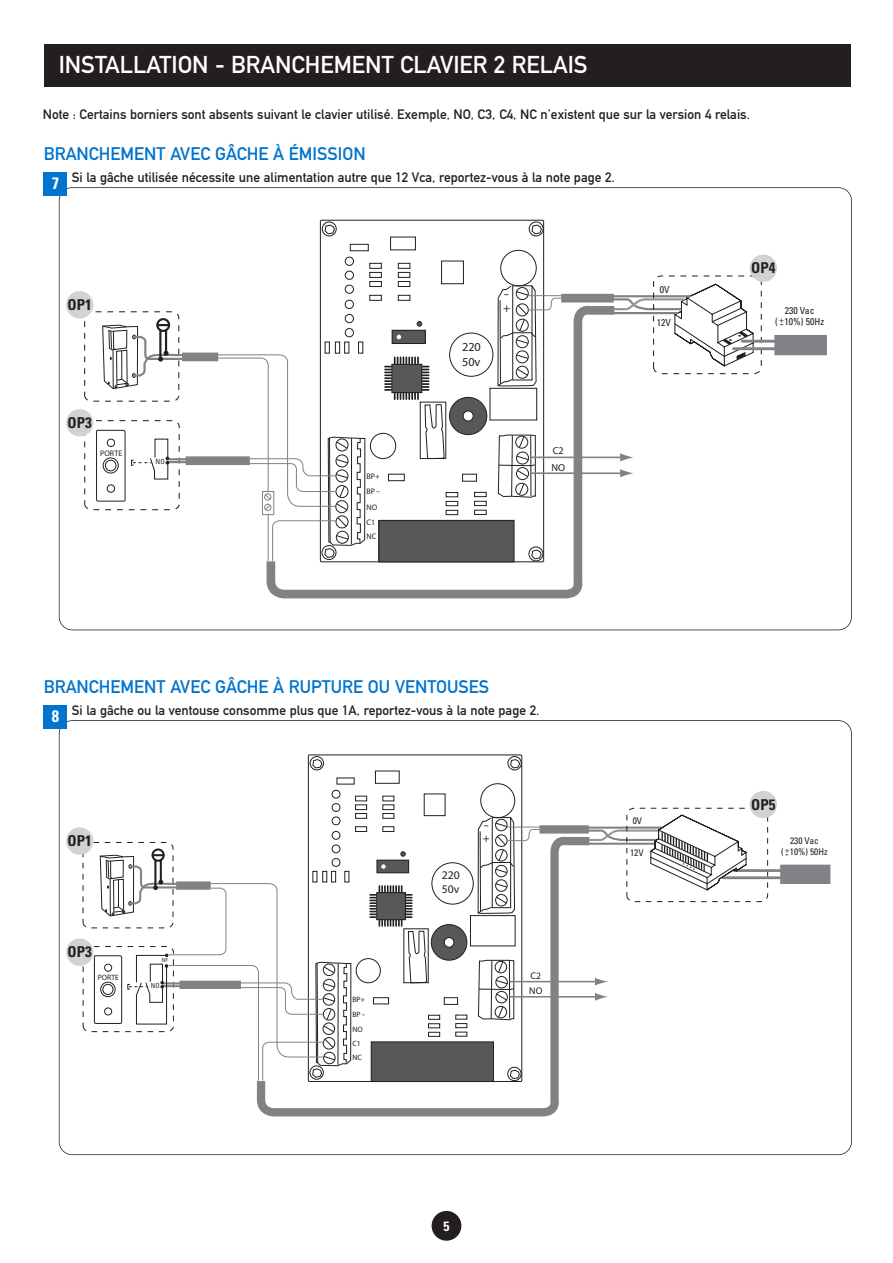
<style>
.page{position:relative;width:893px;height:1263px;background:#fff}
.page>*{position:absolute;margin:0;border:0;box-sizing:border-box;transform-origin:0 0}
.t1{font:24px "DIN Mittelschrift Std";color:#fff}
.t2{font:18px "DIN Mittelschrift Std";color:#0074ce}
.t3{font:700 condensed 16.5px "Univers LT Std";color:#fff}
.t4{font:700 condensed 15px "Univers LT Std";color:#231f20}
.t5{font:13.5px "DIN Mittelschrift Std";color:#231f20}
.t6{font:700 condensed 13.5px "Univers LT Std";color:#fff}
.t7{font:12.3px/14.7px "Myriad Pro";color:#231f20}
.t8{font:12.3px/13.8px "Myriad Pro";color:#231f20;scale:1.38 1}
.t9{font:11.7px/14.1px "Myriad Pro";color:#231f20}
.t10{font:11.7px/13.2px "Myriad Pro";color:#231f20;scale:1.38 1}
.t11{font:10.2px/16.4px "Myriad Pro";color:#231f20}
.t12{font:condensed 9.75px/11.7px "Univers LT Std";color:#231f20;text-align:center}
.t13{font:9.75px/15.6px "Myriad Pro";color:#231f20}
.t14{font:condensed 9.3px/11.2px "Univers LT Std";color:#231f20;text-align:center}
.t15{font:8.4px "Myriad Pro";color:#231f20}
.t16{font:8.1px/15.8px "Myriad Pro";color:#231f20}
.t17{font:7.65px/15.1px "Myriad Pro";color:#231f20}
.t18{font:condensed 7.2px "Univers LT Std";color:#231f20}
.t19{font:condensed 6.9px "Univers LT Std";color:#231f20}
.t20{font:condensed 5.55px "Univers LT Std";color:#231f20}
.s1{font-size:12.3px}
.s2{font-size:11.7px}
</style>
<div class="page">
<div style="left:44px;top:44px;width:806px;height:43px;background:#231f20"></div>
<div style="left:322px;top:222px;width:15px;height:14px;border:1px solid #231f20;border-radius:50%"></div>
<svg style="left:324px;top:224px;width:11px;height:11px"></svg>
<div style="left:529px;top:222px;width:14px;height:14px;border:1px solid #231f20;border-radius:50%"></div>
<svg style="left:531px;top:224px;width:11px;height:11px"></svg>
<div style="left:441px;top:261px;width:23px;height:23px;border:1px solid #231f20"></div>
<div style="left:350px;top:244px;width:19px;height:7px;border:1px solid #231f20"></div>
<div style="left:390px;top:237px;width:26px;height:13px;border:1px solid #231f20"></div>
<div style="left:500px;top:250px;width:37px;height:36px;border:1px solid #231f20;border-radius:50%"></div>
<div style="left:345px;top:257px;width:9px;height:9px;border:1px solid #231f20;border-radius:50%"></div>
<div style="left:345px;top:271px;width:9px;height:9px;border:1px solid #231f20;border-radius:50%"></div>
<div style="left:345px;top:285px;width:9px;height:9px;border:1px solid #231f20;border-radius:50%"></div>
<div style="left:345px;top:300px;width:9px;height:9px;border:1px solid #231f20;border-radius:50%"></div>
<div style="left:369px;top:263px;width:13px;height:6px;border:1px solid #231f20"></div>
<div style="left:369px;top:272px;width:13px;height:6px;border:1px solid #231f20"></div>
<div style="left:369px;top:281px;width:13px;height:6px;border:1px solid #231f20"></div>
<div style="left:369px;top:295px;width:13px;height:6px;border:1px solid #231f20"></div>
<div style="left:398px;top:263px;width:12px;height:6px;border:1px solid #231f20"></div>
<div style="left:398px;top:272px;width:12px;height:6px;border:1px solid #231f20"></div>
<div style="left:398px;top:281px;width:12px;height:6px;border:1px solid #231f20"></div>
<div style="left:398px;top:295px;width:12px;height:6px;border:1px solid #231f20"></div>
<svg style="left:266px;top:302px;width:355px;height:296px"></svg>
<div style="left:561px;top:294px;width:53px;height:8px;background:#808285"></div>
<svg style="left:497px;top:285px;width:67px;height:102px"></svg>
<svg style="left:610px;top:275px;width:152px;height:100px"></svg>
<hr style="left:742px;top:340px;width:36px;height:3px;background:#808285">
<hr style="left:734px;top:347px;width:44px;height:3px;background:#808285">
<div style="left:774px;top:335px;width:53px;height:20px;background:#808285"></div>
<div style="left:463px;top:411px;width:10px;height:10px;background:#fff;border-radius:50%"></div>
<div style="left:463px;top:410px;width:11px;height:11px;border:1px solid #231f20;border-radius:50%"></div>
<svg style="left:84px;top:311px;width:282px;height:251px"></svg>
<div style="left:392px;top:330px;width:33px;height:13px;background:#57585a"></div>
<div style="left:392px;top:330px;width:34px;height:14px;border:1px solid #231f20"></div>
<svg style="left:397px;top:335px;width:4px;height:4px"></svg>
<svg style="left:417px;top:321px;width:5px;height:6px"></svg>
<hr style="left:531px;top:457px;width:92px;height:1px;background:#808285">
<svg style="left:620px;top:453px;width:14px;height:8px"></svg>
<hr style="left:531px;top:472px;width:92px;height:2px;background:#808285">
<svg style="left:620px;top:469px;width:14px;height:8px"></svg>
<div style="left:59px;top:187px;width:793px;height:443px;border:2px solid #231f20;border-radius:14px"></div>
<div style="left:44px;top:172px;width:23px;height:23px;background:#0074ce"></div>
<div style="left:310px;top:756px;width:14px;height:14px;border:1px solid #231f20;border-radius:50%"></div>
<svg style="left:312px;top:759px;width:11px;height:10px"></svg>
<div style="left:508px;top:756px;width:14px;height:14px;border:1px solid #231f20;border-radius:50%"></div>
<svg style="left:510px;top:759px;width:10px;height:10px"></svg>
<div style="left:375px;top:771px;width:25px;height:13px;border:1px solid #231f20"></div>
<div style="left:480px;top:783px;width:35px;height:35px;border:1px solid #231f20;border-radius:50%"></div>
<div style="left:332px;top:790px;width:8px;height:8px;border:1px solid #231f20;border-radius:50%"></div>
<div style="left:332px;top:803px;width:8px;height:9px;border:1px solid #231f20;border-radius:50%"></div>
<div style="left:332px;top:816px;width:8px;height:9px;border:1px solid #231f20;border-radius:50%"></div>
<div style="left:332px;top:831px;width:8px;height:9px;border:1px solid #231f20;border-radius:50%"></div>
<div style="left:355px;top:796px;width:12px;height:5px;border:1px solid #231f20"></div>
<div style="left:355px;top:804px;width:12px;height:6px;border:1px solid #231f20"></div>
<div style="left:355px;top:813px;width:12px;height:6px;border:1px solid #231f20"></div>
<div style="left:355px;top:826px;width:12px;height:6px;border:1px solid #231f20"></div>
<div style="left:382px;top:804px;width:12px;height:6px;border:1px solid #231f20"></div>
<div style="left:382px;top:813px;width:12px;height:6px;border:1px solid #231f20"></div>
<div style="left:382px;top:826px;width:12px;height:6px;border:1px solid #231f20"></div>
<svg style="left:256px;top:833px;width:340px;height:283px"></svg>
<div style="left:539px;top:825px;width:50px;height:8px;background:#808285"></div>
<hr style="left:734px;top:869px;width:49px;height:3px;background:#808285">
<hr style="left:723px;top:876px;width:60px;height:3px;background:#808285">
<div style="left:780px;top:865px;width:50px;height:19px;background:#808285"></div>
<svg style="left:83px;top:841px;width:269px;height:240px"></svg>
<svg style="left:586px;top:807px;width:183px;height:95px"></svg>
<svg style="left:477px;top:817px;width:64px;height:97px"></svg>
<div style="left:444px;top:937px;width:10px;height:10px;background:#fff;border-radius:50%"></div>
<div style="left:444px;top:937px;width:10px;height:11px;border:1px solid #231f20;border-radius:50%"></div>
<div style="left:377px;top:860px;width:32px;height:13px;background:#57585a"></div>
<div style="left:376px;top:860px;width:33px;height:13px;border:1px solid #231f20"></div>
<svg style="left:381px;top:864px;width:5px;height:5px"></svg>
<svg style="left:400px;top:851px;width:6px;height:6px"></svg>
<hr style="left:510px;top:981px;width:88px;height:1px;background:#808285">
<svg style="left:595px;top:978px;width:13px;height:7px"></svg>
<hr style="left:510px;top:996px;width:88px;height:1px;background:#808285">
<svg style="left:595px;top:993px;width:13px;height:8px"></svg>
<div style="left:59px;top:720px;width:793px;height:435px;border:2px solid #231f20;border-radius:14px"></div>
<div style="left:44px;top:705px;width:23px;height:23px;background:#0074ce"></div>
<div style="left:750px;top:255px;width:27px;height:27px;background:#d1d2d4;border-radius:50%"></div>
<div style="left:66px;top:291px;width:27px;height:27px;background:#d1d2d4;border-radius:50%"></div>
<div style="left:66px;top:409px;width:27px;height:27px;background:#d1d2d4;border-radius:50%"></div>
<div style="left:750px;top:791px;width:27px;height:27px;background:#d1d2d4;border-radius:50%"></div>
<div style="left:66px;top:827px;width:27px;height:28px;background:#d1d2d4;border-radius:50%"></div>
<div style="left:66px;top:938px;width:27px;height:28px;background:#d1d2d4;border-radius:50%"></div>
<div style="left:432px;top:1211px;width:29px;height:30px;background:#231f20;border-radius:50%"></div>
<h1 class="t1" style="left:59px;top:56px;width:530px">INSTALLATION - BRANCHEMENT CLAVIER 2 RELAIS</h1>
<p class="t5" style="left:43px;top:110px;width:709px">Note : Certains borniers sont absents suivant le clavier utilisé. Exemple, NO, C3, C4, NC n’existent que sur la version 4 relais.</p>
<h2 class="t2" style="left:44px;top:147px;width:324px">BRANCHEMENT AVEC GÂCHE À ÉMISSION</h2>
<p class="t3" style="left:52px;top:178px;width:9px">7</p>
<p class="t5" style="left:72px;top:172px;width:544px">Si la gâche utilisée nécessite une alimentation autre que 12 Vca, reportez-vous à la note page 2.</p>
<p class="t4" style="left:68px;top:299px;width:26px">OP1</p>
<p class="t4" style="left:68px;top:417px;width:26px">OP3</p>
<p class="t16" style="left:100px;top:446px;width:24px">PORTE</p>
<p class="t18" style="left:156px;top:459px;width:11px">NO</p>
<p class="t16" style="left:366px;top:469px;width:15px">BP+<br>BP-</p>
<p class="t16" style="left:366px;top:500px;width:12px">NO</p>
<p class="t16" style="left:366px;top:515px;width:10px">C1</p>
<p class="t16" style="left:366px;top:529px;width:11px">NC</p>
<p class="t7" style="left:462px;top:341px;width:20px">220<br>50v</p>
<p class="t8" style="left:503px;top:288px;width:7px">- +</p>
<p class="t11" style="left:551px;top:444px;width:15px">C2<br>NO</p>
<p class="t12" style="left:660px;top:284px;width:11px">0V</p>
<p class="t12" style="left:657px;top:317px;width:16px">12V</p>
<p class="t4" style="left:751px;top:262px;width:26px">OP4</p>
<p class="t12" style="left:775px;top:305px;width:50px">230 Vac<br>( 10%) 50Hz</p>
<p class="t15" style="left:779px;top:317px;width:7px">+<span class="s1">-</span></p>
<h2 class="t2" style="left:44px;top:680px;width:447px">BRANCHEMENT AVEC GÂCHE À RUPTURE OU VENTOUSES</h2>
<p class="t3" style="left:52px;top:710px;width:9px">8</p>
<p class="t5" style="left:72px;top:705px;width:469px">Si la gâche ou la ventouse consomme plus que 1A, reportez-vous à la note page 2.</p>
<p class="t4" style="left:68px;top:835px;width:26px">OP1</p>
<p class="t4" style="left:68px;top:946px;width:26px">OP3</p>
<p class="t17" style="left:98px;top:971px;width:23px">PORTE</p>
<p class="t20" style="left:162px;top:958px;width:8px">NF</p>
<p class="t19" style="left:151px;top:983px;width:10px">NO</p>
<p class="t17" style="left:352px;top:992px;width:14px">BP+<br>BP-</p>
<p class="t17" style="left:352px;top:1022px;width:12px">NO</p>
<p class="t17" style="left:352px;top:1036px;width:10px">C1</p>
<p class="t17" style="left:352px;top:1050px;width:11px">NC</p>
<p class="t9" style="left:442px;top:869px;width:20px">220<br>50v</p>
<p class="t10" style="left:483px;top:819px;width:7px">- +</p>
<p class="t13" style="left:529px;top:968px;width:15px">C2<br>NO</p>
<p class="t4" style="left:751px;top:799px;width:26px">OP5</p>
<p class="t14" style="left:633px;top:816px;width:11px">0V</p>
<p class="t14" style="left:630px;top:848px;width:15px">12V</p>
<p class="t14" style="left:781px;top:836px;width:48px">230 Vac<br>( 10%) 50Hz</p>
<p class="t16" style="left:785px;top:843px;width:6px">+<span class="s2">-</span></p>
<p class="t6" style="left:443px;top:1221px;width:7px">5</p>
</div>
